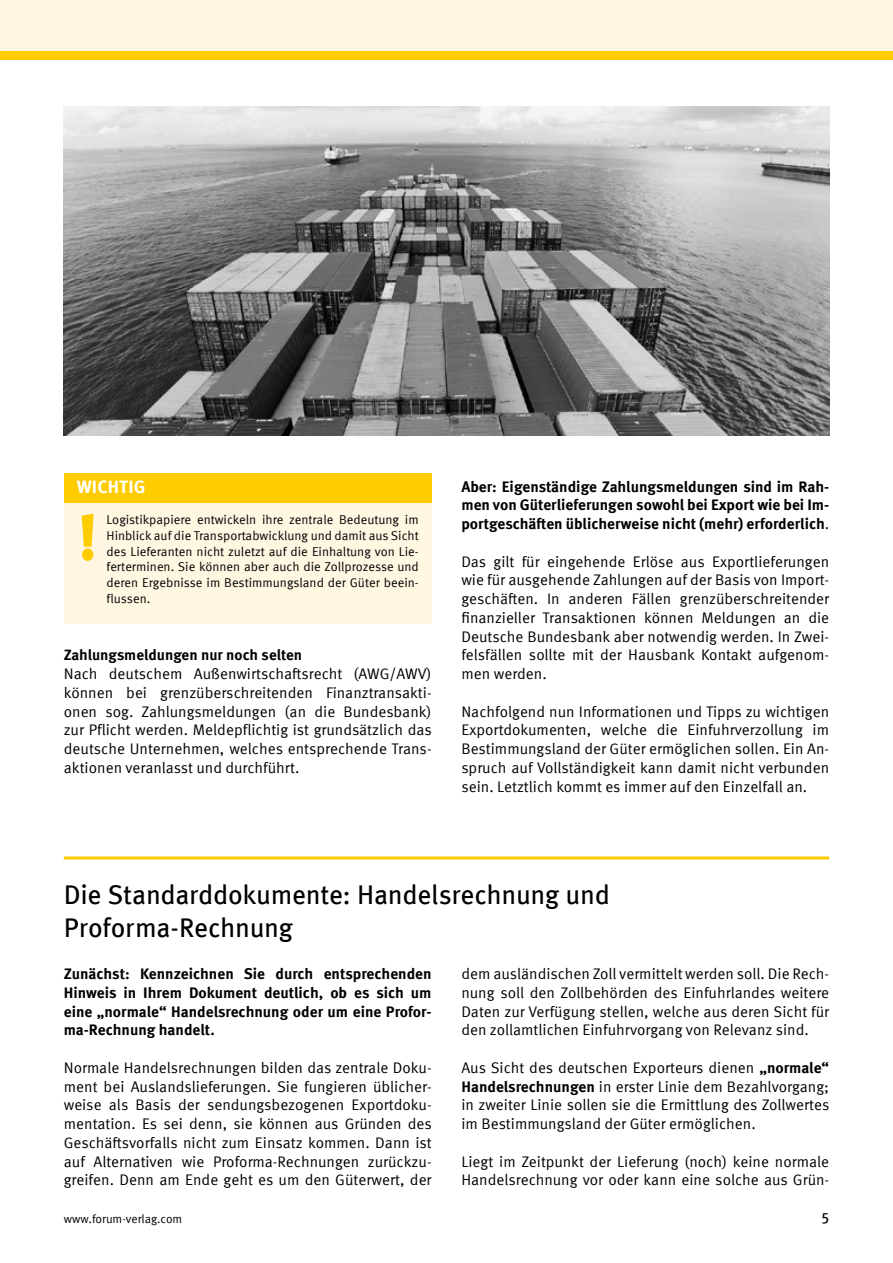
<style>
.page{position:relative;width:893px;height:1263px;background:#fff}
.page>*{position:absolute;margin:0;border:0;box-sizing:border-box;transform-origin:0 0}
.Ü1{font:27px/33px "Meta Pro";letter-spacing:-.015em;color:#000}
.t1{font:700 18px "Meta Pro";letter-spacing:.01em;color:#fff}
.GS{font:15.3px/18.8px "Meta Pro";color:#000;text-align:justify}
.GS-2{font:700 15.3px/18.8px "Meta Pro";color:#000;text-align:justify}
.Ü3{font:700 15px "Meta Pro";color:#000}
.t2{font:15px "Meta Pro";color:#000}
.Kasten{font:12.75px/15.8px "Meta Pro";color:#000;text-align:justify}
.t3{font:12px "Meta Pro";color:#000}
.s1{font-weight:400}
.s2{font-weight:700}
</style>
<div class="page">
<div style="left:0;top:0;width:893px;height:56px;background:#fff7e2"></div>
<div style="left:0;top:51px;width:893px;height:9px;background:#fc0"></div>
<div style="left:64px;top:503px;width:368px;height:121px;background:#fff7e2"></div>
<div style="left:64px;top:473px;width:368px;height:30px;background:#fc0"></div>
<svg style="left:82px;top:514px;width:12px;height:47px"></svg>
<hr style="left:64px;top:856px;width:765px;height:3px;background:#fc0">
<img style="left:64px;top:106px;width:765px;height:329px">
<p class="t1" style="left:77px;top:473px;width:71px">WICHTIG</p>
<p class="Kasten" style="left:107px;top:511px;width:314px">Logistikpapiere entwickeln ihre zentrale Bedeutung im Hinblick auf die Transportabwicklung und damit aus Sicht des Lieferanten nicht zuletzt auf die Einhaltung von Lie&shy;ferterminen. Sie können aber auch die Zollprozesse und deren Ergebnisse im Bestimmungsland der Güter beein&shy;flussen.</p>
<p class="Ü3" style="left:64px;top:643px;width:240px">Zahlungsmeldungen nur noch selten</p>
<p class="GS" style="left:64px;top:663px;width:369px">Nach deutschem Außenwirtschaftsrecht (AWG/AWV) können bei grenzüberschreitenden Finanztransakti&shy;onen sog. Zahlungsmeldungen (an die Bundesbank) zur Pflicht werden. Meldepflichtig ist grundsätzlich das deutsche Unternehmen, welches entsprechende Trans&shy;aktionen veranlasst und durchführt.</p>
<p class="GS-2" style="left:461px;top:476px;width:369px">Aber: Eigenständige Zahlungsmeldungen sind im Rah&shy;men von Güterlieferungen sowohl bei Export wie bei Im&shy;portgeschäften üblicherweise nicht (mehr) erforderlich<span class="s1">.</span></p>
<p class="GS" style="left:461px;top:551px;width:369px">Das gilt für eingehende Erlöse aus Exportlieferungen wie für ausgehende Zahlungen auf der Basis von Import&shy;geschäften. In anderen Fällen grenzüberschreitender finanzieller Transaktionen können Meldungen an die Deutsche Bundesbank aber notwendig werden. In Zwei&shy;felsfällen sollte mit der Hausbank Kontakt aufgenom&shy;men werden.</p>
<p class="GS" style="left:461px;top:701px;width:369px">Nachfolgend nun Informationen und Tipps zu wichtigen Exportdokumenten, welche die Einfuhrverzollung im Bestimmungsland der Güter ermöglichen sollen. Ein An&shy;spruch auf Vollständigkeit kann damit nicht verbunden sein. Letztlich kommt es immer auf den Einzelfall an.</p>
<p class="Ü1" style="left:64px;top:876px;width:548px">Die Standarddokumente: Handelsrechnung und<br>Proforma-Rechnung</p>
<p class="GS-2" style="left:64px;top:963px;width:369px">Zunächst: Kennzeichnen Sie durch entsprechenden Hinweis in Ihrem Dokument deutlich, ob es sich um eine „normale“ Handelsrechnung oder um eine Profor&shy;ma-Rechnung handelt.</p>
<p class="GS" style="left:64px;top:1057px;width:369px">Normale Handelsrechnungen bilden das zentrale Doku&shy;ment bei Auslandslieferungen. Sie fungieren üblicher&shy;weise als Basis der sendungsbezogenen Exportdoku&shy;mentation. Es sei denn, sie können aus Gründen des Geschäftsvorfalls nicht zum Einsatz kommen. Dann ist auf Alternativen wie Proforma-Rechnungen zurückzu&shy;greifen. Denn am Ende geht es um den Güterwert, der</p>
<p class="GS" style="left:461px;top:963px;width:369px">dem ausländischen Zoll vermittelt werden soll. Die Rech&shy;nung soll den Zollbehörden des Einfuhrlandes weitere Daten zur Verfügung stellen, welche aus deren Sicht für den zollamtlichen Einfuhrvorgang von Relevanz sind.</p>
<p class="GS" style="left:461px;top:1057px;width:369px">Aus Sicht des deutschen Exporteurs dienen <span class="s2">„normale“ Handelsrechnungen</span> in erster Linie dem Bezahlvorgang; in zweiter Linie sollen sie die Ermittlung des Zollwertes im Bestimmungsland der Güter ermöglichen.</p>
<p class="GS" style="left:461px;top:1151px;width:369px">Liegt im Zeitpunkt der Lieferung (noch) keine normale<br>Handelsrechnung vor oder kann eine solche aus Grün-</p>
<p class="t3" style="left:64px;top:1210px;width:120px">www.forum-verlag.com</p>
<p class="t2" style="left:822px;top:1206px;width:9px">5</p>
</div>
